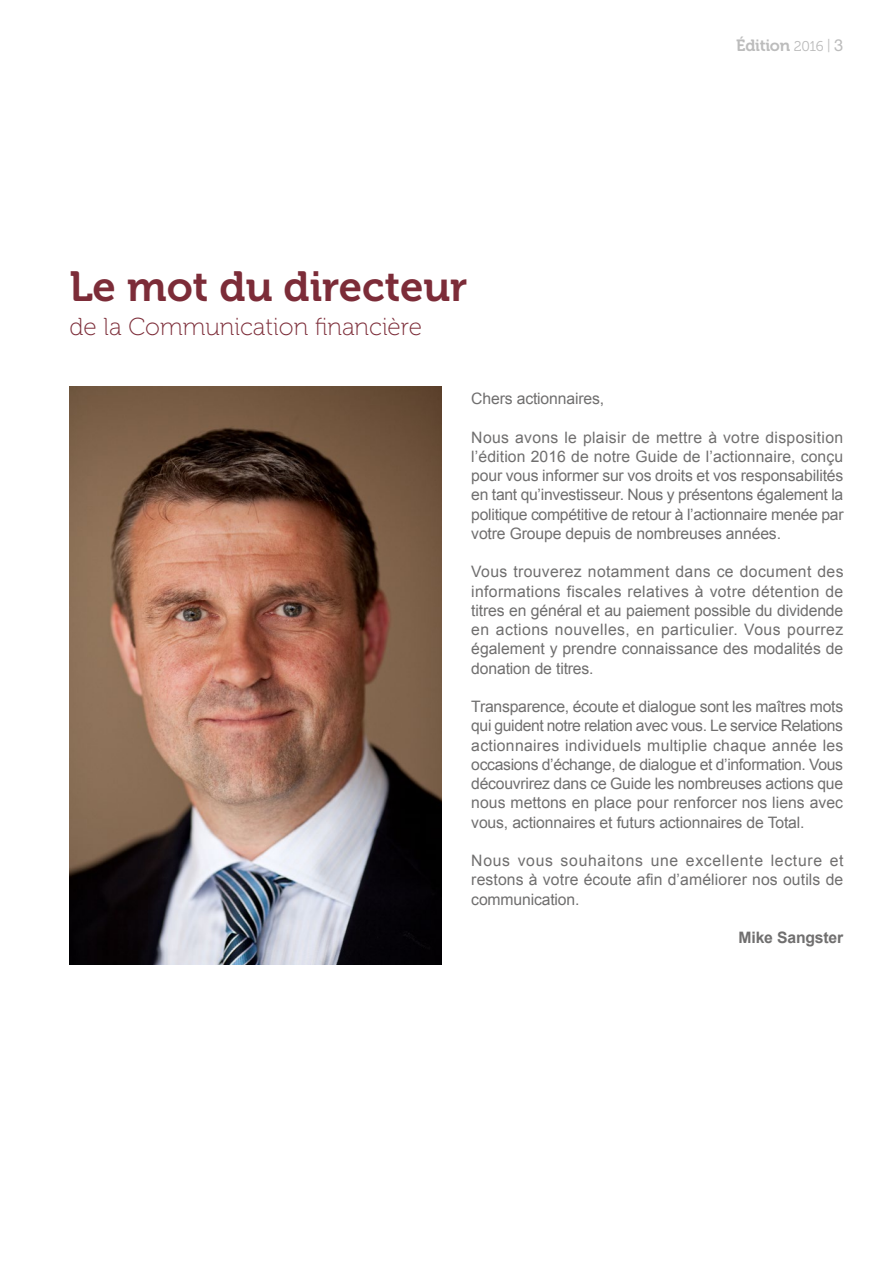
<style>
.page{position:relative;width:893px;height:1265px;background:#fff}
.page>*{position:absolute;margin:0;border:0;box-sizing:border-box;transform-origin:0 0}
.t1{font:42px "Museo 700";color:#7c2c38}
.t2{font:24.5px "Museo 100";color:#7c2c38}
.t3{font:16.28px "Museo 700";letter-spacing:-.02em;color:#bcbcbc}
.t4{font:15.75px/19.2px "Arial";letter-spacing:-.01em;color:#706f6f;text-align:justify}
.t5{font:700 15.75px "Arial";letter-spacing:-.01em;color:#706f6f}
.s1{font-family:"Museo 300";font-size:14.17px}
.s2{font-family:"Helvetica Neue LT Std";font-size:16.45px}
</style>
<div class="page">
<img style="left:69px;top:387px;width:372px;height:577px">
<h1 class="t1" style="left:69px;top:263px;width:400px">Le mot du directeur</h1>
<h2 class="t2" style="left:69px;top:314px;width:354px">de la Communication financière</h2>
<p class="t3" style="left:736px;top:36px;width:109px">Édition <span class="s1">2016 |</span> <span class="s2">3</span></p>
<p class="t4" style="left:471px;top:389px;width:134px">Chers actionnaires,</p>
<p class="t4" style="left:471px;top:428px;width:374px">Nous avons le plaisir de mettre à votre disposition l’édition 2016 de notre Guide de l’actionnaire, conçu pour vous informer sur vos droits et vos responsabilités en tant qu’investisseur. Nous y présentons également la politique compétitive de retour à l’actionnaire menée par votre Groupe depuis de nombreuses années.</p>
<p class="t4" style="left:471px;top:562px;width:374px">Vous trouverez notamment dans ce document des informations fiscales relatives à votre détention de titres en général et au paiement possible du dividende en actions nouvelles, en particulier. Vous pourrez également y prendre connaissance des modalités de donation de titres.</p>
<p class="t4" style="left:471px;top:697px;width:374px">Transparence, écoute et dialogue sont les maîtres mots qui guident notre relation avec vous. Le service Relations actionnaires individuels multiplie chaque année les occasions d’échange, de dialogue et d’information. Vous découvrirez dans ce Guide les nombreuses actions que nous mettons en place pour renforcer nos liens avec vous, actionnaires et futurs actionnaires de Total.</p>
<p class="t4" style="left:471px;top:851px;width:374px">Nous vous souhaitons une excellente lecture et restons à votre écoute afin d’améliorer nos outils de communication.</p>
<p class="t5" style="left:738px;top:927px;width:106px">Mike Sangster</p>
</div>
